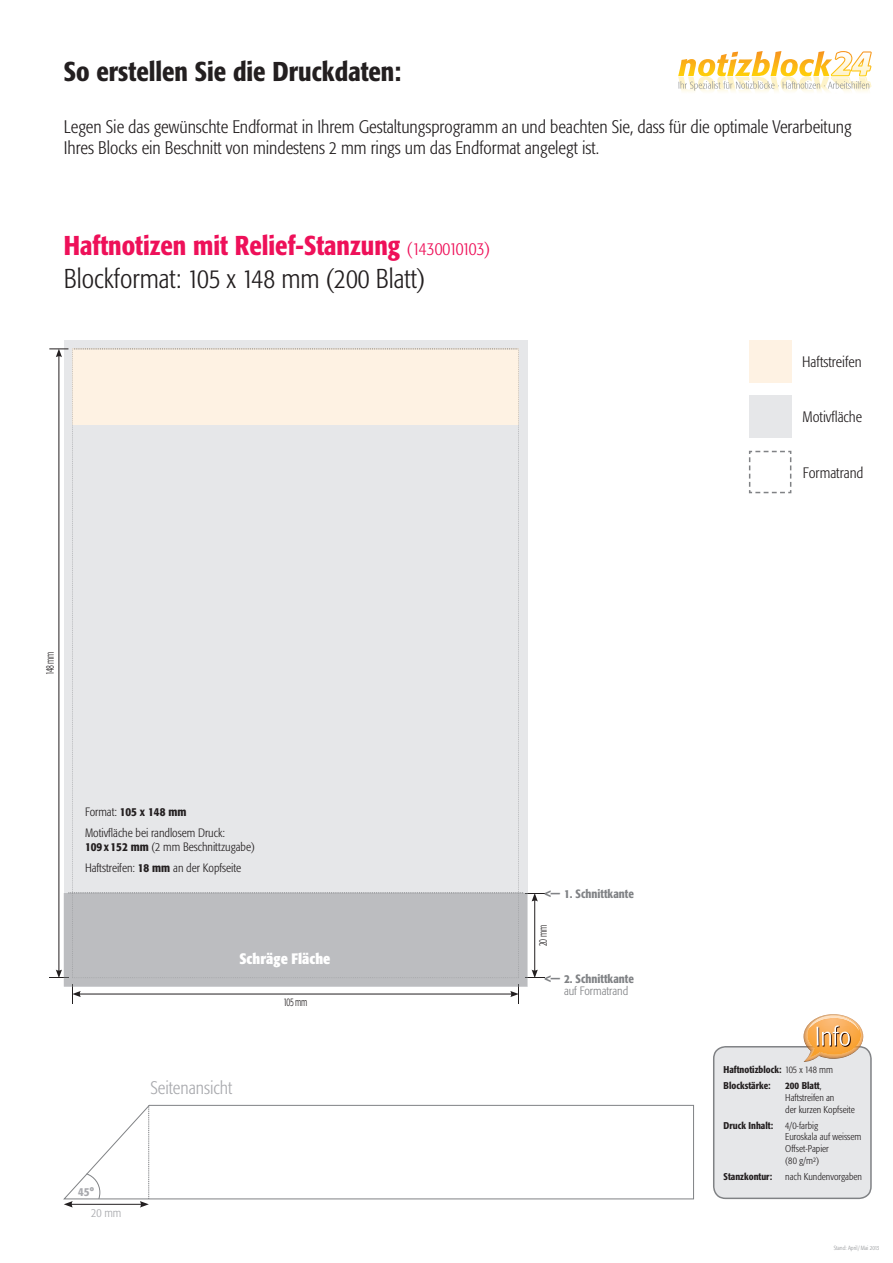
<style>
.page{position:relative;width:893px;height:1263px;background:#fff}
.page>*{position:absolute;margin:0;border:0;box-sizing:border-box;transform-origin:0 0}
.t1{font:300 condensed 27px/32.4px "Formata";color:#231f20}
.t2{font:500 condensed 27px "Formata";color:#231f20}
.t3{font:300 condensed 18px/21.6px "Formata";color:#231f20}
.t4{font:300 condensed 18px "Formata";color:#a8a9ad}
.t5{font:300 condensed 15px "Formata";color:#231f20}
.t6{font:700 condensed 15px "Formata";color:#fff}
.t7{font:300 condensed 12px/20.7px "Formata";color:#231f20}
.t8{font:500 condensed 12px "Formata";color:#808285}
.t9{font:300 condensed 12px "Formata";color:#808285}
.t10{font:300 condensed 12px "Formata";color:#a8a9ad}
.t11{font:500 condensed 12px "Formata";color:#a8a9ad}
.t12{font:300 condensed 11.4px "Formata";letter-spacing:-.03em;color:#231f20;scale:.77 1}
.t13{font:300 condensed 9.75px/11.7px "Formata";color:#231f20}
.t14{font:500 condensed 9.75px/15.9px "Formata";color:#231f20}
.t15{font:300 condensed 6px "Formata";color:#939598}
.s1{font-weight:500;color:#ee1059}
.s2{font-size:18px;color:#ee1059}
.s3{font-weight:500}
.s4{font-weight:300}
</style>
<div class="page">
<svg style="left:678px;top:51px;width:194px;height:41px"></svg>
<div style="left:749px;top:340px;width:42px;height:43px;background:#fef2e3"></div>
<div style="left:749px;top:395px;width:42px;height:43px;background:#e6e7e9"></div>
<svg style="left:749px;top:450px;width:43px;height:44px"></svg>
<svg style="left:713px;top:1014px;width:159px;height:185px;background:#e6e2df"></svg>
<svg style="left:49px;top:349px;width:495px;height:654px;background:#e3e2e3"></svg>
<svg style="left:63px;top:1105px;width:631px;height:94px"></svg>
<hr style="left:70px;top:1204px;width:72px;height:1px;background:#231f20">
<svg style="left:64px;top:1201px;width:9px;height:6px"></svg>
<svg style="left:140px;top:1105px;width:9px;height:102px"></svg>
<svg style="left:86px;top:1173px;width:14px;height:26px"></svg>
<h1 class="t2" style="left:64px;top:55px;width:339px">So erstellen Sie die Druckdaten:</h1>
<p class="t3" style="left:64px;top:116px;width:789px">Legen Sie das gewünschte Endformat in Ihrem Gestaltungsprogramm an und beachten Sie, dass für die optimale Verarbeitung<br>Ihres Blocks ein Beschnitt von mindestens 2 mm rings um das Endformat angelegt ist.</p>
<h1 class="t1" style="left:64px;top:230px;width:428px"><span class="s1">Haftnotizen mit Relief-Stanzung</span> <span class="s2">(1430010103)<br></span>Blockformat: 105 x 148 mm (200 Blatt)</h1>
<p class="t5" style="left:802px;top:353px;width:61px">Haftstreifen</p>
<p class="t5" style="left:802px;top:408px;width:61px">Motivfläche</p>
<p class="t5" style="left:803px;top:464px;width:62px">Formatrand</p>
<p class="t12" style="left:43px;top:675px;width:33px;rotate:-90deg">148 mm</p>
<p class="t7" style="left:85px;top:801px;width:141px">Format: <span class="s3">105 x 148 mm<br></span>Motivfläche bei randlosem Druck:</p>
<p class="t7" style="left:85px;top:836px;width:171px"><span class="s3">109 x 152 mm</span> (2 mm Beschnittzugabe)<br>Haftstreifen: <span class="s3">18 mm</span> an der Kopfseite</p>
<p class="t6" style="left:239px;top:949px;width:92px">Schräge Fläche</p>
<p class="t4" style="left:150px;top:1077px;width:83px">Seitenansicht</p>
<p class="t11" style="left:78px;top:1184px;width:17px">45°</p>
<p class="t10" style="left:91px;top:1206px;width:32px">20 mm</p>
<p class="t12" style="left:284px;top:995px;width:33px">105 mm</p>
<p class="t8" style="left:545px;top:886px;width:90px">&lt;- 1. Schnittkante</p>
<p class="t12" style="left:536px;top:946px;width:29px;rotate:-90deg">20 mm</p>
<p class="t8" style="left:545px;top:971px;width:90px">&lt;- 2. Schnittkante</p>
<p class="t9" style="left:564px;top:984px;width:66px">auf Formatrand</p>
<p class="t14" style="left:724px;top:1062px;width:111px">Haftnotizblock: <span class="s4">105 x 148 mm<br></span>Blockstärke:</p>
<p class="t13" style="left:785px;top:1080px;width:71px"><span class="s3">200 Blatt</span>,<br>Haftstreifen an<br>der kurzen Kopfseite</p>
<p class="t13" style="left:785px;top:1119px;width:78px;text-indent:-62px"><span class="s3">Druck Inhalt:</span> 4/0-farbig<br>Euroskala auf weissem<br>Offset-Papier<br>(80 g/m²)</p>
<p class="t14" style="left:724px;top:1168px;width:50px">Stanzkontur:</p>
<p class="t13" style="left:785px;top:1170px;width:78px">nach Kundenvorgaben</p>
<p class="t15" style="left:834px;top:1244px;width:47px">Stand: April / Mai 2013</p>
</div>
